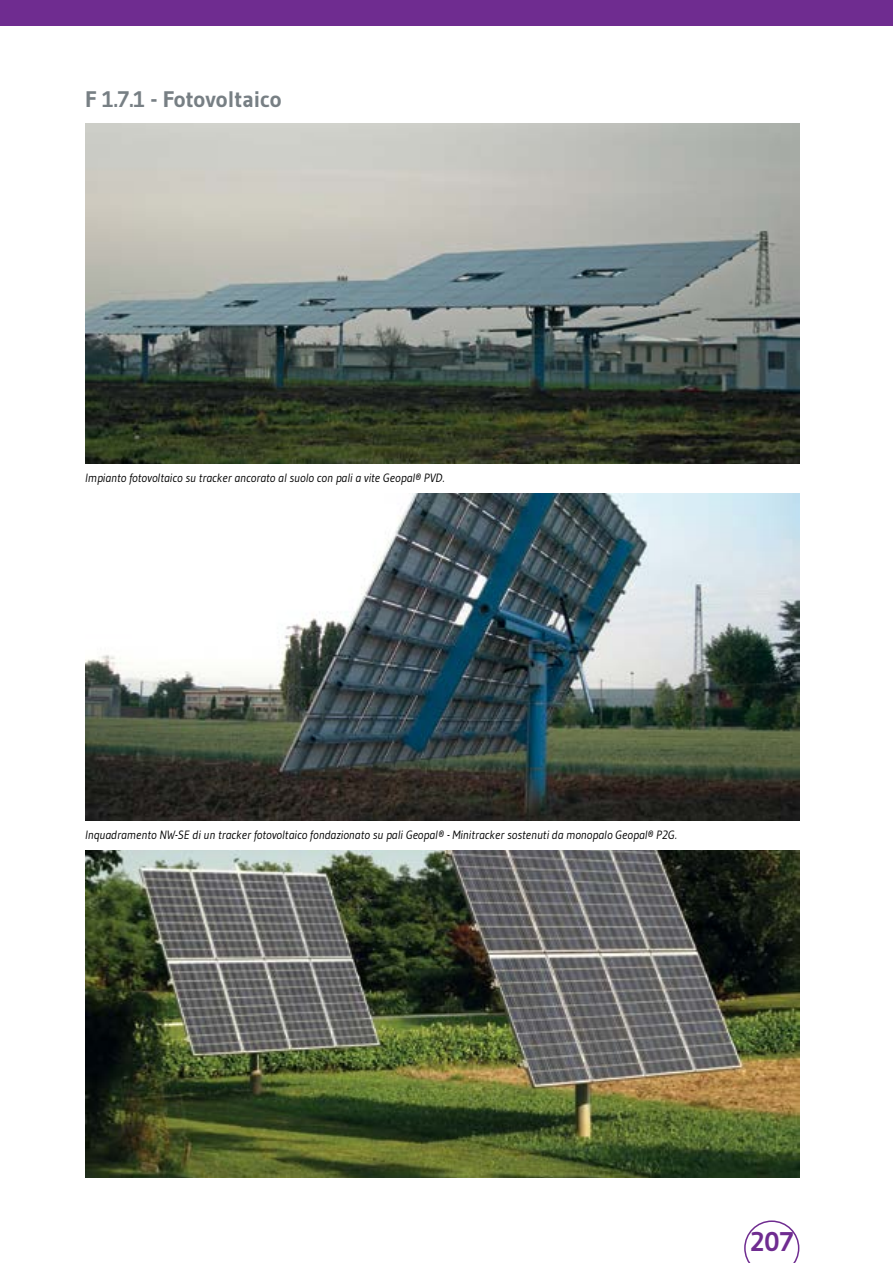
<style>
.page{position:relative;width:893px;height:1263px;background:#fff}
.page>*{position:absolute;margin:0;border:0;box-sizing:border-box;transform-origin:0 0}
.t1{font:700 27px "Gudea";color:#6f2c90}
.t2{font:700 22.5px "Gudea";color:#777f84}
.t3{font:italic 12px "Gudea";color:#000}
</style>
<div class="page">
<div style="left:0;top:0;width:893px;height:26px;background:#6f2c90"></div>
<svg style="left:744px;top:1220px;width:55px;height:43px"></svg>
<img style="left:85px;top:123px;width:714px;height:340px">
<img style="left:85px;top:493px;width:714px;height:328px">
<img style="left:85px;top:850px;width:714px;height:328px">
<h2 class="t2" style="left:85px;top:86px;width:198px">F 1.7.1 - Fotovoltaico</h2>
<p class="t3" style="left:85px;top:472px;width:361px">Impianto fotovoltaico su tracker ancorato al suolo con pali a vite Geopal® PVD.</p>
<p class="t3" style="left:85px;top:830px;width:593px">Inquadramento NW-SE di un tracker fotovoltaico fondazionato su pali Geopal® - Minitracker sostenuti da monopalo Geopal® P2G.</p>
<h1 class="t1" style="left:750px;top:1226px;width:45px">207</h1>
</div>
